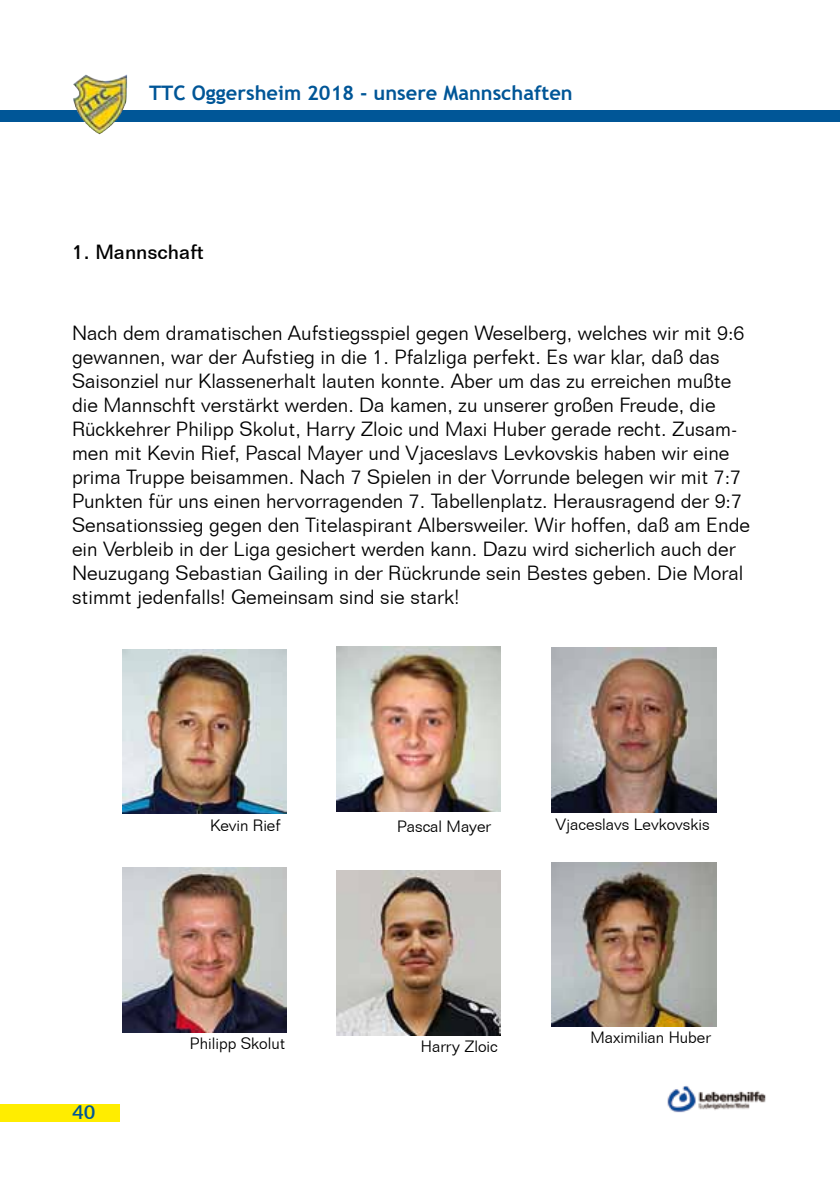
<style>
.page{position:relative;width:840px;height:1191px;background:#fff}
.page>*{position:absolute;margin:0;border:0;box-sizing:border-box;transform-origin:0 0}
.t1{font:300 20px/24px "Folio BT";color:#000}
.t2{font:700 20px "Trebuchet MS";color:#005697}
.t3{font:500 20px "Folio BT";color:#000}
.t4{font:500 20px "Folio BT";color:#005697}
.t5{font:300 16px "Folio BT";color:#000}
</style>
<div class="page">
<div style="left:0;top:1104px;width:119px;height:17px;background:#ffed00"></div>
<div style="left:0;top:111px;width:839px;height:11px;background:#005697"></div>
<img style="left:73px;top:74px;width:54px;height:60px">
<img style="left:667px;top:1086px;width:99px;height:27px">
<img style="left:336px;top:646px;width:164px;height:165px">
<img style="left:122px;top:867px;width:165px;height:165px">
<img style="left:551px;top:862px;width:165px;height:164px">
<img style="left:122px;top:649px;width:164px;height:165px">
<img style="left:551px;top:648px;width:165px;height:164px">
<img style="left:336px;top:870px;width:164px;height:165px">
<p class="t2" style="left:149px;top:80px;width:425px">TTC Oggersheim 2018 - unsere Mannschaften</p>
<p class="t3" style="left:72px;top:240px;width:133px">1. Mannschaft</p>
<p class="t1" style="left:72px;top:320px;width:679px">Nach dem dramatischen Aufstiegsspiel gegen Weselberg, welches wir mit 9:6 gewannen, war der Aufstieg in die 1. Pfalzliga perfekt. Es war klar, daß das Saisonziel nur Klassenerhalt lauten konnte. Aber um das zu erreichen mußte die Mannschft verstärkt werden. Da kamen, zu unserer großen Freude, die Rückkehrer Philipp Skolut, Harry Zloic und Maxi Huber gerade recht. Zusam&shy;men mit Kevin Rief, Pascal Mayer und Vjaceslavs Levkovskis haben wir eine prima Truppe beisammen. Nach 7 Spielen in der Vorrunde belegen wir mit 7:7<br>Punkten für uns einen hervorragenden 7. Tabellenplatz. Herausragend der 9:7<br>Sensationssieg gegen den Titelaspirant Albersweiler. Wir hoffen, daß am Ende ein Verbleib in der Liga gesichert werden kann. Dazu wird sicherlich auch der Neuzugang Sebastian Gailing in der Rückrunde sein Bestes geben. Die Moral stimmt jedenfalls! Gemeinsam sind sie stark!</p>
<p class="t5" style="left:210px;top:816px;width:72px">Kevin Rief</p>
<p class="t5" style="left:555px;top:814px;width:155px">Vjaceslavs Levkovskis</p>
<p class="t5" style="left:397px;top:816px;width:95px">Pascal Mayer</p>
<p class="t4" style="left:72px;top:1099px;width:25px">40</p>
<p class="t5" style="left:190px;top:1033px;width:97px">Philipp Skolut</p>
<p class="t5" style="left:590px;top:1027px;width:122px">Maximilian Huber</p>
<p class="t5" style="left:420px;top:1036px;width:78px">Harry Zloic</p>
</div>
